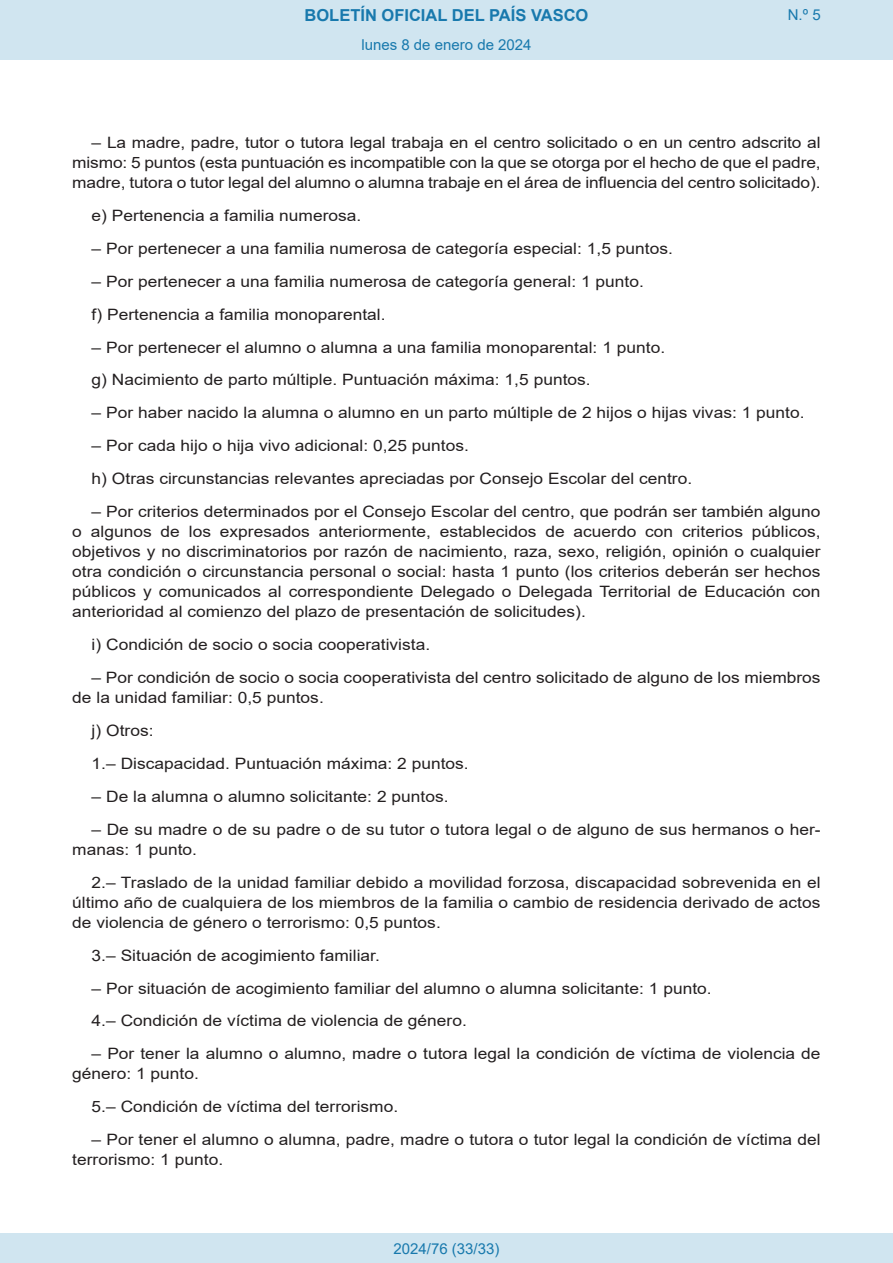
<style>
.page{position:relative;width:893px;height:1263px;background:#fff}
.page>*{position:absolute;margin:0;border:0;box-sizing:border-box;transform-origin:0 0}
.t1{font:700 16.5px "Arial";color:#1879ad}
.BOPVDetalle{font:15.6px/20.1px "Arial";color:#231f20;scale:1.11 1}
.Paginacion_Centro{font:15px "Arial";color:#1879ad}
</style>
<div class="page">
<div style="left:0;top:0;width:893px;height:60px;background:#d0e5f0"></div>
<div style="left:0;top:1233px;width:893px;height:30px;background:#d0e5f0"></div>
<p class="t1" style="left:305px;top:3px;width:285px">BOLETÍN OFICIAL DEL PAÍS VASCO</p>
<p class="Paginacion_Centro" style="left:361px;top:35px;width:172px">lunes 8 de enero de 2024</p>
<p class="Paginacion_Centro" style="left:788px;top:5px;width:34px">N.º 5</p>
<p class="BOPVDetalle" style="left:72px;top:132px;width:676px;text-align:justify;text-indent:19px">– La madre, padre, tutor o tutora legal trabaja en el centro solicitado o en un centro adscrito al mismo: 5 puntos (esta puntuación es incompatible con la que se otorga por el hecho de que el padre, madre, tutora o tutor legal del alumno o alumna trabaje en el área de influencia del centro solicitado).</p>
<p class="BOPVDetalle" style="left:92px;top:206px;width:245px">e) Pertenencia a familia numerosa.</p>
<p class="BOPVDetalle" style="left:92px;top:238px;width:525px">– Por pertenecer a una familia numerosa de categoría especial: 1,5 puntos.</p>
<p class="BOPVDetalle" style="left:92px;top:271px;width:499px">– Por pertenecer a una familia numerosa de categoría general: 1 punto.</p>
<p class="BOPVDetalle" style="left:92px;top:304px;width:266px">f) Pertenencia a familia monoparental.</p>
<p class="BOPVDetalle" style="left:92px;top:337px;width:518px">– Por pertenecer el alumno o alumna a una familia monoparental: 1 punto.</p>
<p class="BOPVDetalle" style="left:92px;top:370px;width:451px">g) Nacimiento de parto múltiple. Puntuación máxima: 1,5 puntos.</p>
<p class="BOPVDetalle" style="left:92px;top:403px;width:644px">– Por haber nacido la alumna o alumno en un parto múltiple de 2 hijos o hijas vivas: 1 punto.</p>
<p class="BOPVDetalle" style="left:92px;top:435px;width:341px">– Por cada hijo o hija vivo adicional: 0,25 puntos.</p>
<p class="BOPVDetalle" style="left:92px;top:468px;width:543px">h) Otras circunstancias relevantes apreciadas por Consejo Escolar del centro.</p>
<p class="BOPVDetalle" style="left:72px;top:501px;width:676px;text-align:justify;text-indent:19px">– Por criterios determinados por el Consejo Escolar del centro, que podrán ser también alguno o algunos de los expresados anteriormente, establecidos de acuerdo con criterios públicos, objetivos y no discriminatorios por razón de nacimiento, raza, sexo, religión, opinión o cualquier otra condición o circunstancia personal o social: hasta 1 punto (los criterios deberán ser hechos públicos y comunicados al correspondiente Delegado o Delegada Territorial de Educación con anterioridad al comienzo del plazo de presentación de solicitudes).</p>
<p class="BOPVDetalle" style="left:92px;top:635px;width:306px">i) Condición de socio o socia cooperativista.</p>
<p class="BOPVDetalle" style="left:72px;top:667px;width:676px;text-indent:19px">– Por condición de socio o socia cooperativista del centro solicitado de alguno de los miembros de la unidad familiar: 0,5 puntos.</p>
<p class="BOPVDetalle" style="left:92px;top:720px;width:57px">j) Otros:</p>
<p class="BOPVDetalle" style="left:92px;top:753px;width:341px">1.– Discapacidad. Puntuación máxima: 2 puntos.</p>
<p class="BOPVDetalle" style="left:92px;top:786px;width:323px">– De la alumna o alumno solicitante: 2 puntos.</p>
<p class="BOPVDetalle" style="left:72px;top:819px;width:676px;text-indent:19px">– De su madre o de su padre o de su tutor o tutora legal o de alguno de sus hermanos o her&shy;manas: 1 punto.</p>
<p class="BOPVDetalle" style="left:72px;top:872px;width:676px;text-align:justify;text-indent:19px">2.– Traslado de la unidad familiar debido a movilidad forzosa, discapacidad sobrevenida en el último año de cualquiera de los miembros de la familia o cambio de residencia derivado de actos de violencia de género o terrorismo: 0,5 puntos.</p>
<p class="BOPVDetalle" style="left:92px;top:945px;width:261px">3.– Situación de acogimiento familiar.</p>
<p class="BOPVDetalle" style="left:92px;top:978px;width:560px">– Por situación de acogimiento familiar del alumno o alumna solicitante: 1 punto.</p>
<p class="BOPVDetalle" style="left:92px;top:1011px;width:340px">4.– Condición de víctima de violencia de género.</p>
<p class="BOPVDetalle" style="left:72px;top:1044px;width:676px;text-indent:19px">– Por tener la alumno o alumno, madre o tutora legal la condición de víctima de violencia de género: 1 punto.</p>
<p class="BOPVDetalle" style="left:92px;top:1096px;width:278px">5.– Condición de víctima del terrorismo.</p>
<p class="BOPVDetalle" style="left:72px;top:1129px;width:676px;text-indent:19px">– Por tener el alumno o alumna, padre, madre o tutora o tutor legal la condición de víctima del terrorismo: 1 punto.</p>
<p class="Paginacion_Centro" style="left:393px;top:1238px;width:107px">2024/76 (33/33)</p>
</div>
